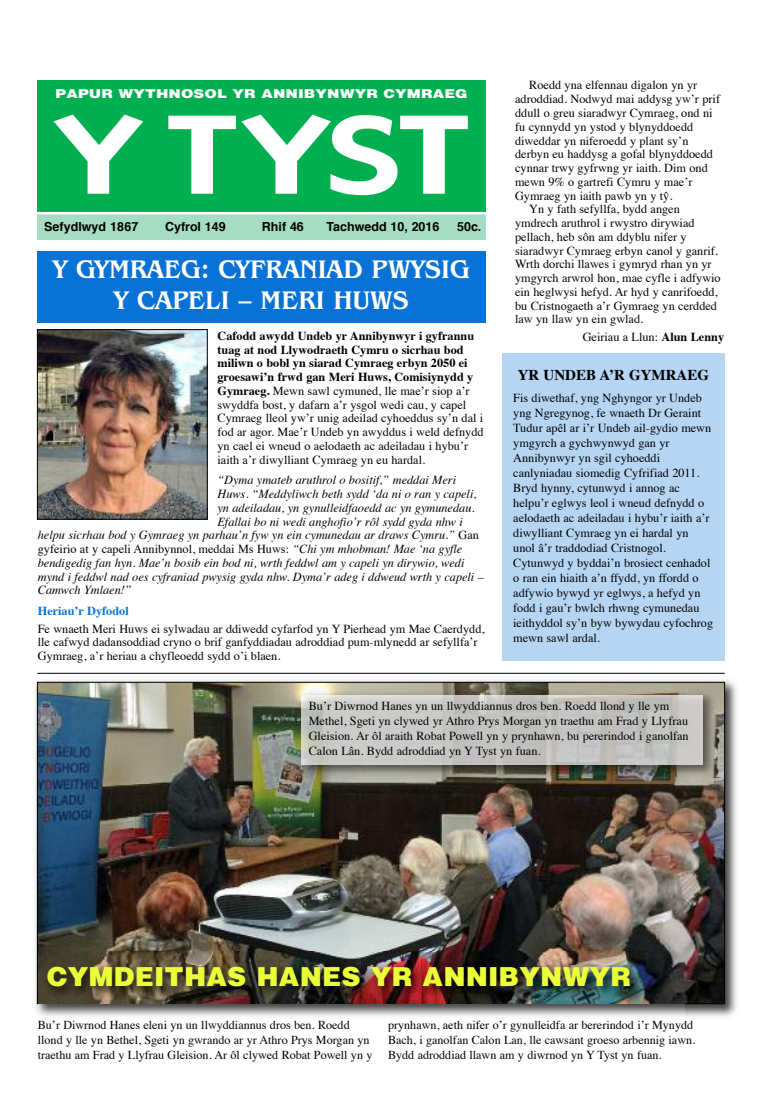
<style>
.page{position:relative;width:762px;height:1098px;background:#fff}
.page>*{position:absolute;margin:0;border:0;box-sizing:border-box;transform-origin:0 0}
.t1{font:104px "Gadget";color:#fff;scale:1.25 1}
.t2{font:900 26.88px "Helvetica";color:#ebff38}
.t3{font:500 26.25px/31.2px "Benguiat IT Cby BT";color:#fff;text-align:center}
.t4{font:700 15px "Times";color:#000}
.t5{font:700 12.5px "Helvetica";color:#000}
.t6{font:900 12.5px "Helvetica";color:#fff;scale:1.2 1}
.t7{font:12.25px/15px "Times";color:#000}
.t8{font:italic 12.25px "Times";color:#000}
.t9{font:700 12.25px "Times";color:#0972d6}
.t10{font:12.12px/15px "Times";color:#000}
.s1{font-weight:700}
.s2{font-style:normal}
.s3{font-style:italic}
</style>
<div class="page">
<div style="left:37px;top:213px;width:449px;height:27px;background:#a5ddc4"></div>
<div style="left:37px;top:80px;width:449px;height:133px;background:#00b050"></div>
<hr style="left:34px;top:212px;width:455px;height:2px;background:#fff">
<div style="left:37px;top:251px;width:448px;height:72px;background:#0972d6"></div>
<img style="left:39px;top:331px;width:166px;height:186px">
<div style="left:37px;top:329px;width:170px;height:190px;border:1px solid #000"></div>
<div style="left:502px;top:353px;width:223px;height:308px;background:#b5d5f3"></div>
<img style="left:35px;top:680px;width:702px;height:337px">
<img style="left:39px;top:684px;width:684px;height:317px">
<img style="left:292px;top:689px;width:430px;height:92px">
<img style="left:301px;top:695px;width:402px;height:69px">
<img style="left:38px;top:951px;width:646px;height:66px">
<hr style="left:37px;top:673px;width:688px;height:1px;background:#000">
<p class="t6" style="left:56px;top:85px;width:345px">PAPUR WYTHNOSOL YR ANNIBYNWYR CYMRAEG</p>
<h1 class="t1" style="left:55px;top:90px;width:332px">Y TYsT</h1>
<p class="t5" style="left:165px;top:221px;width:62px">Cyfrol 149</p>
<p class="t5" style="left:262px;top:221px;width:44px">Rhif 46</p>
<p class="t5" style="left:326px;top:221px;width:114px">Tachwedd 10, 2016</p>
<p class="t5" style="left:457px;top:221px;width:26px">50c.</p>
<p class="t5" style="left:44px;top:221px;width:96px">sefydlwyd 1867</p>
<h3 class="t3" style="left:53px;top:256px;width:418px">Y GYMRAEG: CYFRANIAD PWYSIG<br>Y CAPELI – MERI HUWS</h3>
<p class="t7" style="left:217px;top:330px;width:268px;line-height:13.8px"><span class="s1">Cafodd awydd Undeb yr Annibynwyr i gyfrannu tuag at nod Llywodraeth Cymru o sicrhau bod miliwn o bobl yn siarad Cymraeg erbyn 2050 ei groesawi’n frwd gan Meri Huws, Comisiynydd y Gymraeg.</span> Mewn sawl cymuned, lle mae’r siop a’r swyddfa bost, y dafarn a’r ysgol wedi cau, y capel Cymraeg lleol yw’r unig adeilad cyhoeddus sy’n dal i fod ar agor. Mae’r Undeb yn awyddus i weld defnydd yn cael ei wneud o aelodaeth ac adeiladau i hybu’r iaith a’r diwylliant Cymraeg yn eu hardal.</p>
<p class="t8" style="left:217px;top:475px;width:240px">“Dyma ymateb aruthrol o bositif,” meddai Meri</p>
<p class="t8" style="left:217px;top:489px;width:260px">Huws. “Meddyliwch beth sydd ‘da ni o ran y capeli,</p>
<p class="t8" style="left:217px;top:502px;width:258px">yn adeiladau, yn gynulleidfaoedd ac yn gymunedau.</p>
<p class="t8" style="left:217px;top:516px;width:247px">Efallai bo ni wedi anghofio’r rôl sydd gyda nhw i</p>
<p class="t8" style="left:38px;top:530px;width:443px">helpu sicrhau bod y Gymraeg yn parhau’n fyw yn ein cymunedau ar draws Cymru.” <span class="s2">Gan</span></p>
<p class="t7" style="left:38px;top:542px;width:426px">gyfeirio at y capeli Annibynnol, meddai Ms Huws: <span class="s3">“Chi ym mhobman! Mae ‘na gyfle</span></p>
<p class="t8" style="left:38px;top:557px;width:428px">bendigedig fan hyn. Mae’n bosib ein bod ni, wrth feddwl am y capeli yn dirywio, wedi</p>
<p class="t8" style="left:38px;top:571px;width:447px">mynd i feddwl nad oes cyfraniad pwysig gyda nhw. Dyma’r adeg i ddweud wrth y capeli –</p>
<p class="t8" style="left:38px;top:585px;width:95px">Camwch Ymlaen!”</p>
<p class="t9" style="left:38px;top:606px;width:92px">Heriau’r Dyfodol</p>
<p class="t7" style="left:38px;top:622px;width:448px;line-height:13.8px">Fe wnaeth Meri Huws ei sylwadau ar ddiwedd cyfarfod yn Y Pierhead ym Mae Caerdydd, lle cafwyd dadansoddiad cryno o brif ganfyddiadau adroddiad pum-mlynedd ar sefyllfa’r<br>Gymraeg, a’r heriau a chyfleoedd sydd o’i blaen.</p>
<p class="t7" style="left:529px;top:79px;width:169px">Roedd yna elfennau digalon yn yr</p>
<p class="t7" style="left:515px;top:93px;width:206px">adroddiad. Nodwyd mai addysg yw’r prif</p>
<p class="t7" style="left:515px;top:106px;width:199px">ddull o greu siaradwyr Cymraeg, ond ni</p>
<p class="t7" style="left:515px;top:120px;width:180px">fu cynnydd yn ystod y blynyddoedd</p>
<p class="t7" style="left:515px;top:134px;width:175px">diweddar yn niferoedd y plant sy’n</p>
<p class="t7" style="left:515px;top:148px;width:199px">derbyn eu haddysg a gofal blynyddoedd</p>
<p class="t7" style="left:515px;top:161px;width:194px">cynnar trwy gyfrwng yr iaith. Dim ond</p>
<p class="t7" style="left:515px;top:175px;width:179px">mewn 9% o gartrefi Cymru y mae’r</p>
<p class="t7" style="left:515px;top:189px;width:159px">Gymraeg yn iaith pawb yn y tŷ.</p>
<p class="t7" style="left:529px;top:203px;width:152px">Yn y fath sefyllfa, bydd angen</p>
<p class="t7" style="left:515px;top:216px;width:181px">ymdrech aruthrol i rwystro dirywiad</p>
<p class="t7" style="left:515px;top:230px;width:173px">pellach, heb sôn am ddyblu nifer y</p>
<p class="t7" style="left:515px;top:244px;width:204px">siaradwyr Cymraeg erbyn canol y ganrif.</p>
<p class="t7" style="left:515px;top:258px;width:198px">Wrth dorchi llawes i gymryd rhan yn yr</p>
<p class="t7" style="left:515px;top:271px;width:207px">ymgyrch arwrol hon, mae cyfle i adfywio</p>
<p class="t7" style="left:515px;top:285px;width:204px">ein heglwysi hefyd. Ar hyd y canrifoedd,</p>
<p class="t7" style="left:515px;top:299px;width:203px">bu Cristnogaeth a’r Gymraeg yn cerdded</p>
<p class="t7" style="left:515px;top:313px;width:130px">law yn llaw yn ein gwlad.</p>
<p class="t7" style="left:583px;top:330px;width:143px">Geiriau a Llun: <span class="s1">Alun Lenny</span></p>
<p class="t4" style="left:518px;top:368px;width:193px">YR UNDEB A’R GYMRAEG</p>
<p class="t7" style="left:513px;top:391px;width:201px">Fis diwethaf, yng Nghyngor yr Undeb yng Ngregynog, fe wnaeth Dr Geraint Tudur apêl ar i’r Undeb ail-gydio mewn ymgyrch a gychwynwyd gan yr Annibynwyr yn sgil cyhoeddi canlyniadau siomedig Cyfrifiad 2011.<br>Bryd hynny, cytunwyd i annog ac helpu’r eglwys leol i wneud defnydd o aelodaeth ac adeiladau i hybu’r iaith a’r diwylliant Cymraeg yn ei hardal yn unol â’r traddodiad Cristnogol.<br>Cytunwyd y byddai’n brosiect cenhadol o ran ein hiaith a’n ffydd, yn ffordd o adfywio bywyd yr eglwys, a hefyd yn fodd i gau’r bwlch rhwng cymunedau ieithyddol sy’n byw bywydau cyfochrog mewn sawl ardal.</p>
<p class="t7" style="left:309px;top:699px;width:381px">Bu’r Diwrnod Hanes yn un llwyddiannus dros ben. Roedd llond y lle ym Methel, Sgeti yn clywed yr Athro Prys Morgan yn traethu am Frad y Llyfrau Gleision. Ar ôl araith Robat Powell yn y prynhawn, bu pererindod i ganolfan Calon Lân. Bydd adroddiad yn Y Tyst yn fuan.</p>
<h2 class="t2" style="left:47px;top:957px;width:586px">CYMDEITHAS HANES YR ANNIBYNWYR</h2>
<p class="t10" style="left:38px;top:1018px;width:336px">Bu’r Diwrnod Hanes eleni yn un llwyddiannus dros ben. Roedd llond y lle yn Bethel, Sgeti yn gwrando ar yr Athro Prys Morgan yn traethu am Frad y Llyfrau Gleision. Ar ôl clywed Robat Powell yn y</p>
<p class="t10" style="left:388px;top:1018px;width:309px">prynhawn, aeth nifer o’r gynulleidfa ar bererindod i’r Mynydd<br>Bach, i ganolfan Calon Lan, lle cawsant groeso arbennig iawn.<br>Bydd adroddiad llawn am y diwrnod yn Y Tyst yn fuan.</p>
</div>
